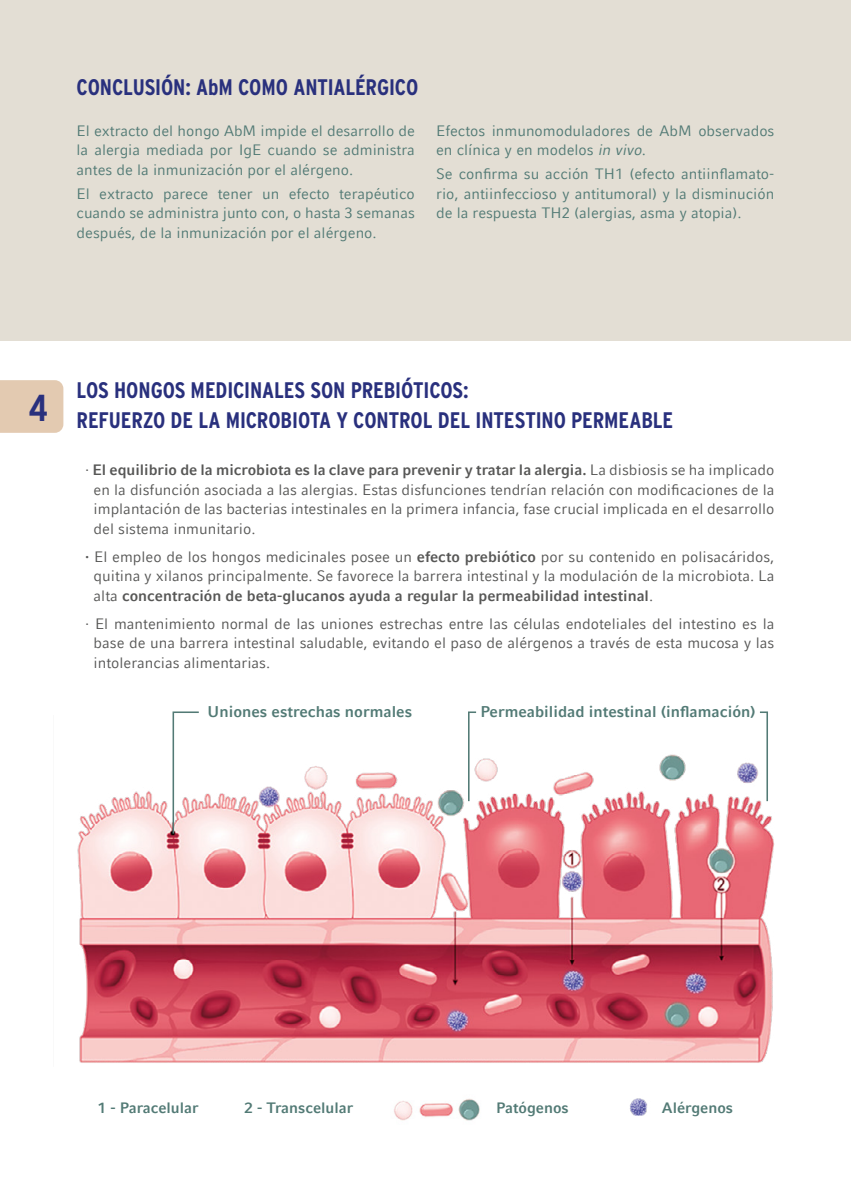
<style>
.page{position:relative;width:851px;height:1191px;background:#fff}
.page>*{position:absolute;margin:0;border:0;box-sizing:border-box;transform-origin:0 0}
.t1{font:700 37.5px "Interstate Condensed";color:#29307d}
.t2{font:700 22.5px/30px "Interstate Condensed";letter-spacing:-.005em;color:#29307d}
.t3{font:700 15.45px "Compatil Fact LT";color:#527a75}
.t4{font:15px/19.5px "Compatil Fact LT Com";color:#575756;text-align:justify}
.t5{font:15px/19.5px "Compatil Fact LT Com";color:#527a75;text-align:justify}
.t6{font:700 15px "Compatil Fact LT";color:#575756}
.t7{font:700 15px "Compatil Fact LT";color:#527a75}
.s1{font-family:"Compatil Fact LT";font-style:italic}
.s2{font-family:"Compatil Fact LT Com";font-weight:400}
.s3{font-family:"Compatil Fact LT";font-weight:700}
</style>
<div class="page">
<div style="left:0;top:0;width:850px;height:341px;background:#e3ded4"></div>
<img style="left:77px;top:754px;width:698px;height:309px">
<svg style="left:172px;top:711px;width:28px;height:124px"></svg>
<svg style="left:467px;top:711px;width:10px;height:91px"></svg>
<svg style="left:758px;top:711px;width:10px;height:91px"></svg>
<img style="left:630px;top:1098px;width:17px;height:17px">
<div style="left:0;top:380px;width:63px;height:53px;background:#e3cab1"></div>
<img style="left:394px;top:1098px;width:86px;height:23px">
<h2 class="t2" style="left:77px;top:72px;width:343px">CONCLUSIÓN: AbM COMO ANTIALÉRGICO</h2>
<p class="t5" style="left:77px;top:121px;width:340px">El extracto del hongo AbM impide el desarrollo de la alergia mediada por IgE cuando se administra antes de la inmunización por el alérgeno.</p>
<p class="t5" style="left:77px;top:184px;width:340px">El extracto parece tener un efecto terapéutico cuando se administra junto con, o hasta 3 semanas después, de la inmunización por el alérgeno.</p>
<p class="t5" style="left:436px;top:121px;width:340px">Efectos inmunomoduladores de AbM observados en clínica y en modelos <span class="s1">in vivo</span>.</p>
<p class="t5" style="left:436px;top:164px;width:340px">Se confirma su acción TH1 (efecto antiinflamato&shy;rio, antiinfeccioso y antitumoral) y la disminución de la respuesta TH2 (alergias, asma y atopia).</p>
<h1 class="t1" style="left:29px;top:387px;width:21px">4</h1>
<h2 class="t2" style="left:77px;top:375px;width:598px">LOS HONGOS MEDICINALES SON PREBIÓTICOS:<br>REFUERZO DE LA MICROBIOTA Y CONTROL DEL INTESTINO PERMEABLE</h2>
<p class="t6" style="left:85px;top:461px;width:690px"><span class="s2">·</span> El equilibrio de la microbiota es la clave para prevenir y tratar la alergia. <span class="s2">La disbiosis se ha implicado</span></p>
<p class="t4" style="left:94px;top:480px;width:682px">en la disfunción asociada a las alergias. Estas disfunciones tendrían relación con modificaciones de la implantación de las bacterias intestinales en la primera infancia, fase crucial implicada en el desarrollo del sistema inmunitario.</p>
<p class="t4" style="left:85px;top:547px;width:690px;text-align:center"><span class="s3">·</span> El empleo de los hongos medicinales posee un <span class="s3">efecto prebiótico</span> por su contenido en polisacáridos, quitina y xilanos principalmente. Se favorece la barrera intestinal y la modulación de la microbiota. La</p>
<p class="t6" style="left:94px;top:587px;width:561px"><span class="s2">alta</span> concentración de beta-glucanos ayuda a regular la permeabilidad intestinal<span class="s2">.</span></p>
<p class="t4" style="left:94px;top:614px;width:682px;text-indent:-9px">· El mantenimiento normal de las uniones estrechas entre las células endoteliales del intestino es la base de una barrera intestinal saludable, evitando el paso de alérgenos a través de esta mucosa y las intolerancias alimentarias.</p>
<p class="t3" style="left:207px;top:702px;width:206px">Uniones estrechas normales</p>
<p class="t3" style="left:480px;top:702px;width:277px">Permeabilidad intestinal (inflamación)</p>
<p class="t7" style="left:98px;top:1099px;width:102px">1 - Paracelular</p>
<p class="t7" style="left:244px;top:1099px;width:110px">2 - Transcelular</p>
<p class="t7" style="left:496px;top:1099px;width:74px">Patógenos</p>
<p class="t7" style="left:661px;top:1099px;width:73px">Alérgenos</p>
</div>
